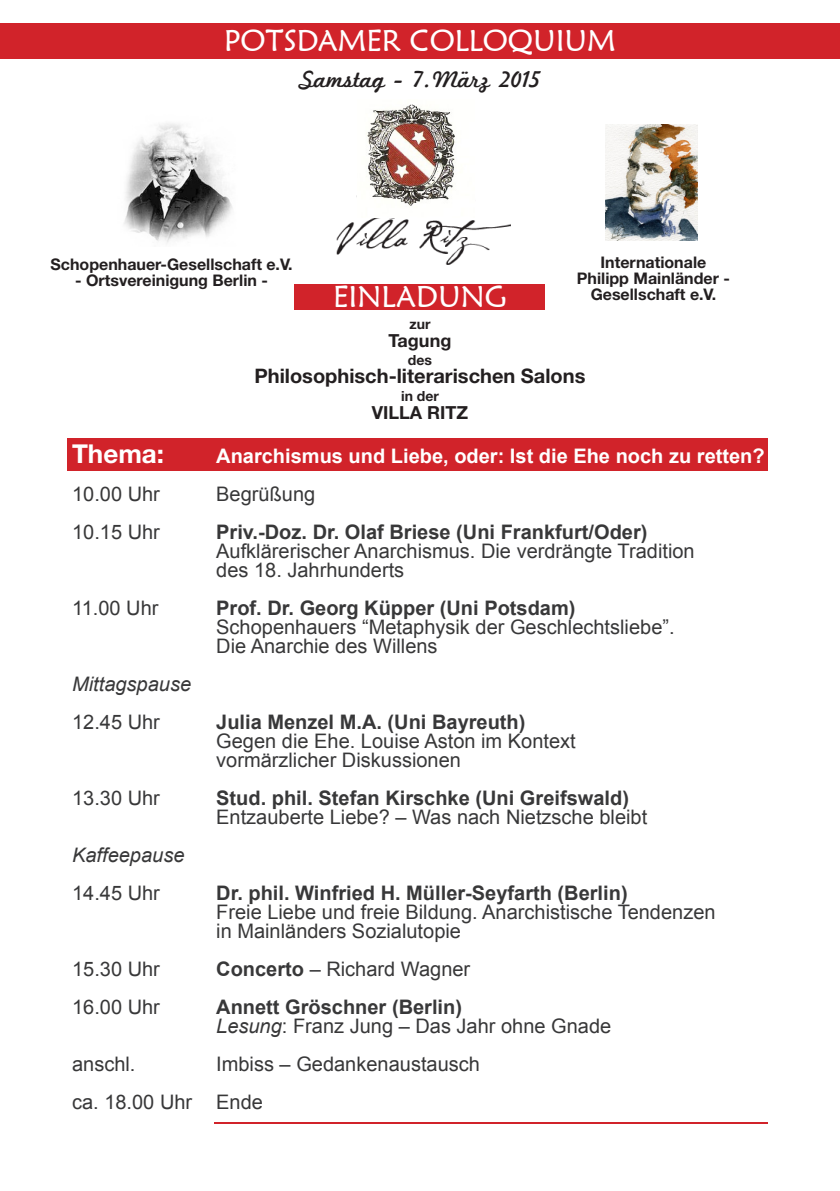
<style>
.page{position:relative;width:840px;height:1191px;background:#fff}
.page>*{position:absolute;margin:0;border:0;box-sizing:border-box;transform-origin:0 0}
.t1{font:30px "Maiandra GD";color:#fff}
.t2{font:700 26px "Helvetica Neue";color:#fff}
.t3{font:24px "Marketing Script";color:#231f20}
.t4{font:20px "Arial";color:#383839}
.t5{font:700 20px "Arial";color:#383839}
.t6{font:700 20px "Arial";color:#fff}
.t7{font:700 20px "Helvetica Neue";color:#231f20}
.t8{font:italic 20px "Arial";color:#383839}
.t9{font:700 18px "Helvetica Neue";color:#231f20}
.t10{font:700 16px "Helvetica Neue";color:#231f20}
.t11{font:700 14px "Helvetica Neue";color:#231f20}
.s1{font-weight:700}
.s2{font-style:italic}
</style>
<div class="page">
<div style="left:0;top:23px;width:839px;height:36px;background:#d1232a"></div>
<div style="left:294px;top:284px;width:251px;height:26px;background:#d1232a"></div>
<div style="left:67px;top:439px;width:700px;height:32px;background:#d1232a"></div>
<img style="left:605px;top:125px;width:92px;height:115px">
<img style="left:124px;top:123px;width:109px;height:120px">
<img style="left:336px;top:218px;width:174px;height:46px">
<img style="left:366px;top:104px;width:89px;height:102px">
<div style="left:344px;top:251px;width:87px;height:7px;background:#fff"></div>
<hr style="left:214px;top:1121px;width:553px;height:2px;background:#d1232a">
<p class="t1" style="left:224px;top:22px;width:393px">POTSDAMER COLLOQUIUM</p>
<p class="t3" style="left:300px;top:65px;width:241px">Samstag - 7.März 2015</p>
<p class="t10" style="left:50px;top:255px;width:243px">Schopenhauer-Gesellschaft e.V.</p>
<p class="t10" style="left:75px;top:271px;width:194px">- Ortsvereinigung Berlin -</p>
<p class="t1" style="left:333px;top:278px;width:175px">EINLADUNG</p>
<p class="t10" style="left:600px;top:252px;width:107px">Internationale</p>
<p class="t10" style="left:576px;top:268px;width:154px">Philipp Mainländer -</p>
<p class="t10" style="left:590px;top:284px;width:127px">Gesellschaft e.V.</p>
<p class="t11" style="left:409px;top:315px;width:23px">zur</p>
<p class="t9" style="left:388px;top:329px;width:64px">Tagung</p>
<p class="t11" style="left:407px;top:351px;width:26px">des</p>
<p class="t7" style="left:254px;top:363px;width:332px">Philosophisch-literarischen Salons</p>
<p class="t11" style="left:401px;top:387px;width:39px">in der</p>
<p class="t9" style="left:371px;top:401px;width:98px">VILLA RITZ</p>
<p class="t2" style="left:72px;top:437px;width:93px">Thema:</p>
<p class="t6" style="left:216px;top:442px;width:549px">Anarchismus und Liebe, oder: Ist die Ehe noch zu retten?</p>
<p class="t4" style="left:72px;top:480px;width:89px">10.00 Uhr</p>
<p class="t4" style="left:216px;top:480px;width:100px">Begrüßung</p>
<p class="t4" style="left:72px;top:518px;width:89px">10.15 Uhr</p>
<p class="t5" style="left:216px;top:518px;width:432px">Priv.-Doz. Dr. Olaf Briese (Uni Frankfurt/Oder)</p>
<p class="t4" style="left:216px;top:537px;width:479px">Aufklärerischer Anarchismus. Die verdrängte Tradition</p>
<p class="t4" style="left:216px;top:556px;width:189px">des 18. Jahrhunderts</p>
<p class="t4" style="left:72px;top:594px;width:88px">11.00 Uhr</p>
<p class="t5" style="left:216px;top:594px;width:360px">Prof. Dr. Georg Küpper (Uni Potsdam)</p>
<p class="t4" style="left:216px;top:613px;width:459px">Schopenhauers “Metaphysik der Geschlechtsliebe”.</p>
<p class="t4" style="left:216px;top:632px;width:223px">Die Anarchie des Willens</p>
<p class="t8" style="left:72px;top:670px;width:120px">Mittagspause</p>
<p class="t4" style="left:72px;top:708px;width:89px">12.45 Uhr</p>
<p class="t5" style="left:216px;top:708px;width:310px">Julia Menzel M.A. (Uni Bayreuth)</p>
<p class="t4" style="left:216px;top:727px;width:361px">Gegen die Ehe. Louise Aston im Kontext</p>
<p class="t4" style="left:216px;top:746px;width:246px">vormärzlicher Diskussionen</p>
<p class="t4" style="left:72px;top:784px;width:89px">13.30 Uhr</p>
<p class="t5" style="left:216px;top:784px;width:414px">Stud. phil. Stefan Kirschke (Uni Greifswald)</p>
<p class="t4" style="left:216px;top:803px;width:432px">Entzauberte Liebe? – Was nach Nietzsche bleibt</p>
<p class="t8" style="left:72px;top:841px;width:114px">Kaffeepause</p>
<p class="t4" style="left:72px;top:879px;width:89px">14.45 Uhr</p>
<p class="t5" style="left:216px;top:879px;width:412px">Dr. phil. Winfried H. Müller-Seyfarth (Berlin)</p>
<p class="t4" style="left:216px;top:898px;width:500px">Freie Liebe und freie Bildung. Anarchistische Tendenzen</p>
<p class="t4" style="left:216px;top:917px;width:246px">in Mainländers Sozialutopie</p>
<p class="t4" style="left:72px;top:955px;width:89px">15.30 Uhr</p>
<p class="t4" style="left:216px;top:955px;width:255px"><span class="s1">Concerto</span> – Richard Wagner</p>
<p class="t4" style="left:72px;top:993px;width:89px">16.00 Uhr</p>
<p class="t5" style="left:216px;top:993px;width:247px">Annett Gröschner (Berlin)</p>
<p class="t4" style="left:216px;top:1012px;width:396px"><span class="s2">Lesung</span>: Franz Jung – Das Jahr ohne Gnade</p>
<p class="t4" style="left:72px;top:1050px;width:65px">anschl.</p>
<p class="t4" style="left:216px;top:1050px;width:265px">Imbiss – Gedankenaustausch</p>
<p class="t4" style="left:72px;top:1088px;width:192px">ca. 18.00 Uhr Ende</p>
</div>
